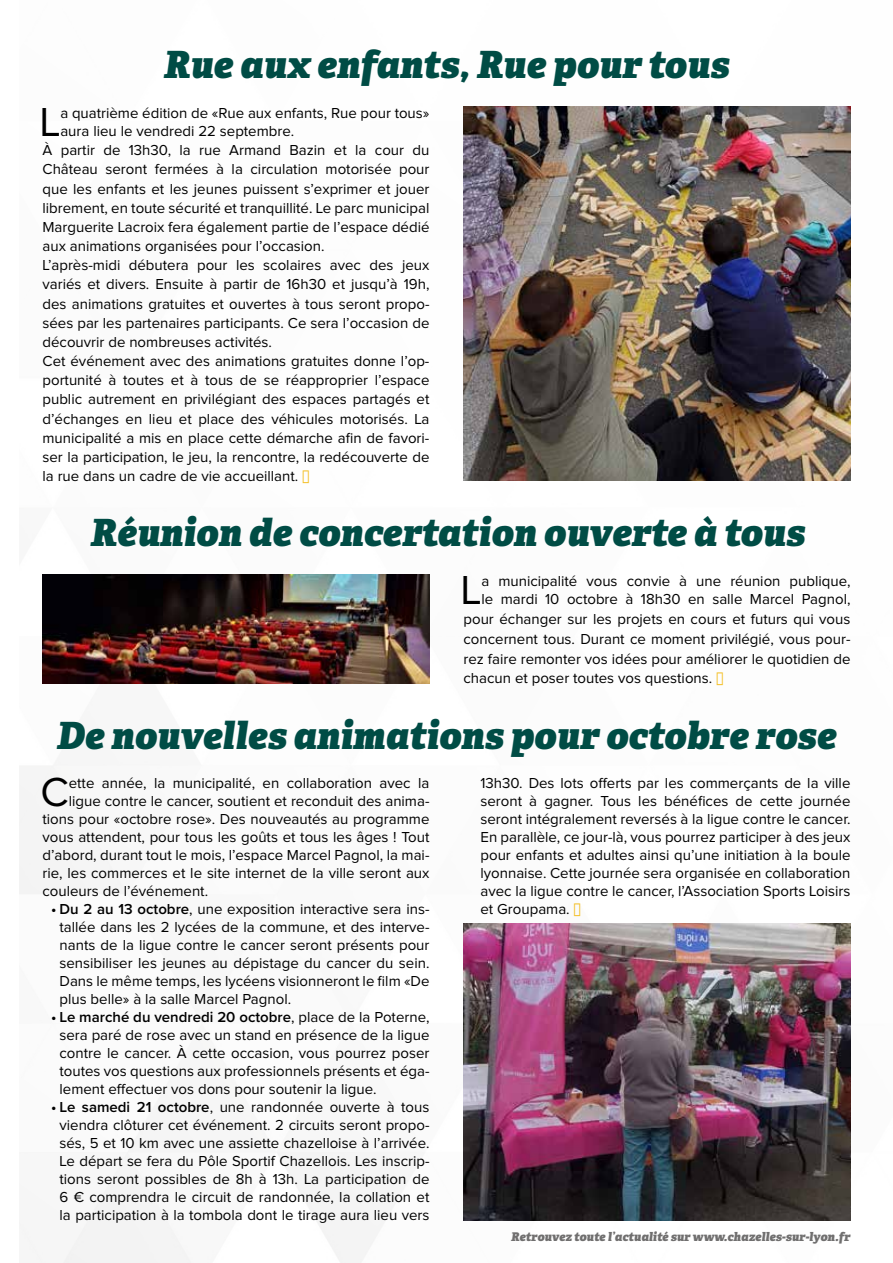
<style>
.page{position:relative;width:893px;height:1263px;background:#fff}
.page>*{position:absolute;margin:0;border:0;box-sizing:border-box;transform-origin:0 0}
.t1{font:42px "Proxima Nova";color:#000}
.t2{font:italic 800 37.5px "Adelle";color:#004c45}
.t3{font:15px/18px "Proxima Nova";color:#000;text-align:justify}
.t4{font:italic 800 12px "Adelle";color:#706f6f}
.s1{color:#f3bd1e}
.s2{font-weight:600}
</style>
<div class="page">
<img style="left:20px;top:106px;width:831px;height:1157px">
<img style="left:463px;top:106px;width:387px;height:375px">
<img style="left:463px;top:923px;width:387px;height:297px">
<img style="left:43px;top:574px;width:386px;height:109px">
<h2 class="t2" style="left:164px;top:40px;width:567px">Rue aux enfants, Rue pour tous</h2>
<h1 class="t1" style="left:40px;top:99px;width:22px">L</h1>
<p class="t3" style="left:60px;top:105px;width:371px">a quatrième édition de «Rue aux enfants, Rue pour tous»</p>
<p class="t3" style="left:60px;top:123px;width:235px">aura lieu le vendredi 22 septembre.</p>
<p class="t3" style="left:43px;top:142px;width:388px">À partir de 13h30, la rue Armand Bazin et la cour du</p>
<p class="t3" style="left:43px;top:161px;width:388px">Château seront fermées à la circulation motorisée pour</p>
<p class="t3" style="left:43px;top:180px;width:388px">que les enfants et les jeunes puissent s’exprimer et jouer</p>
<p class="t3" style="left:43px;top:199px;width:388px">librement, en toute sécurité et tranquillité. Le parc municipal</p>
<p class="t3" style="left:43px;top:218px;width:388px">Marguerite Lacroix fera également partie de l’espace dédié</p>
<p class="t3" style="left:43px;top:237px;width:284px">aux animations organisées pour l’occasion.</p>
<p class="t3" style="left:43px;top:257px;width:388px">L’après-midi débutera pour les scolaires avec des jeux</p>
<p class="t3" style="left:43px;top:276px;width:388px">variés et divers. Ensuite à partir de 16h30 et jusqu’à 19h,</p>
<p class="t3" style="left:43px;top:295px;width:388px">des animations gratuites et ouvertes à tous seront propo-</p>
<p class="t3" style="left:43px;top:314px;width:388px">sées par les partenaires participants. Ce sera l’occasion de</p>
<p class="t3" style="left:43px;top:333px;width:231px">découvrir de nombreuses activités.</p>
<p class="t3" style="left:43px;top:352px;width:388px">Cet événement avec des animations gratuites donne l’op-</p>
<p class="t3" style="left:43px;top:372px;width:388px">portunité à toutes et à tous de se réapproprier l’espace</p>
<p class="t3" style="left:43px;top:391px;width:388px">public autrement en privilégiant des espaces partagés et</p>
<p class="t3" style="left:43px;top:410px;width:388px">d’échanges en lieu et place des véhicules motorisés. La</p>
<p class="t3" style="left:43px;top:429px;width:388px">municipalité a mis en place cette démarche afin de favori-</p>
<p class="t3" style="left:43px;top:448px;width:388px">ser la participation, le jeu, la rencontre, la redécouverte de</p>
<p class="t3" style="left:43px;top:467px;width:269px">la rue dans un cadre de vie accueillant. <span class="s1">■</span></p>
<h2 class="t2" style="left:91px;top:508px;width:716px">Réunion de concertation ouverte à tous</h2>
<h1 class="t1" style="left:461px;top:567px;width:22px">L</h1>
<p class="t3" style="left:481px;top:572px;width:371px">a municipalité vous convie à une réunion publique, le mardi 10 octobre à 18h30 en salle Marcel Pagnol,</p>
<p class="t3" style="left:463px;top:609px;width:388px;line-height:19.8px">pour échanger sur les projets en cours et futurs qui vous concernent tous. Durant ce moment privilégié, vous pour&shy;rez faire remonter vos idées pour améliorer le quotidien de chacun et poser toutes vos questions. <span class="s1">■</span></p>
<h2 class="t2" style="left:57px;top:711px;width:781px">De nouvelles animations pour octobre rose</h2>
<h1 class="t1" style="left:40px;top:769px;width:30px">C</h1>
<p class="t3" style="left:69px;top:774px;width:362px">ette année, la municipalité, en collaboration avec la</p>
<p class="t3" style="left:69px;top:792px;width:362px">ligue contre le cancer, soutient et reconduit des anima-</p>
<p class="t3" style="left:43px;top:810px;width:388px">tions pour «octobre rose». Des nouveautés au programme</p>
<p class="t3" style="left:43px;top:828px;width:388px">vous attendent, pour tous les goûts et tous les âges ! Tout</p>
<p class="t3" style="left:43px;top:846px;width:388px">d’abord, durant tout le mois, l’espace Marcel Pagnol, la mai-</p>
<p class="t3" style="left:43px;top:864px;width:388px">rie, les commerces et le site internet de la ville seront aux</p>
<p class="t3" style="left:43px;top:882px;width:167px">couleurs de l’événement.</p>
<p class="t3" style="left:60px;top:900px;width:371px;text-indent:-9px"><span class="s2">• Du 2 au 13 octobre</span>, une exposition interactive sera ins&shy;tallée dans les 2 lycées de la commune, et des interve&shy;nants de la ligue contre le cancer seront présents pour sensibiliser les jeunes au dépistage du cancer du sein.<br>Dans le même temps, les lycéens visionneront le film «De plus belle» à la salle Marcel Pagnol.</p>
<p class="t3" style="left:60px;top:1008px;width:371px;text-indent:-9px"><span class="s2">• Le marché du vendredi 20 octobre</span>, place de la Poterne, sera paré de rose avec un stand en présence de la ligue contre le cancer. À cette occasion, vous pourrez poser toutes vos questions aux professionnels présents et éga&shy;lement effectuer vos dons pour soutenir la ligue.</p>
<p class="t3" style="left:51px;top:1098px;width:380px;text-align:center"><span class="s2">• Le samedi 21 octobre</span>, une randonnée ouverte à tous viendra clôturer cet événement. 2 circuits seront propo&shy;sés, 5 et 10 km avec une assiette chazelloise à l’arrivée.<br>Le départ se fera du Pôle Sportif Chazellois. Les inscrip&shy;tions seront possibles de 8h à 13h. La participation de 6 € comprendra le circuit de randonnée, la collation et la participation à la tombola dont le tirage aura lieu vers</p>
<p class="t3" style="left:480px;top:774px;width:371px">13h30. Des lots offerts par les commerçants de la ville seront à gagner. Tous les bénéfices de cette journée seront intégralement reversés à la ligue contre le cancer.<br>En parallèle, ce jour-là, vous pourrez participer à des jeux pour enfants et adultes ainsi qu’une initiation à la boule lyonnaise. Cette journée sera organisée en collaboration avec la ligue contre le cancer, l’Association Sports Loisirs et Groupama. <span class="s1">■</span></p>
<p class="t4" style="left:511px;top:1229px;width:341px">Retrouvez toute l’actualité sur www.chazelles-sur-lyon.fr</p>
</div>
